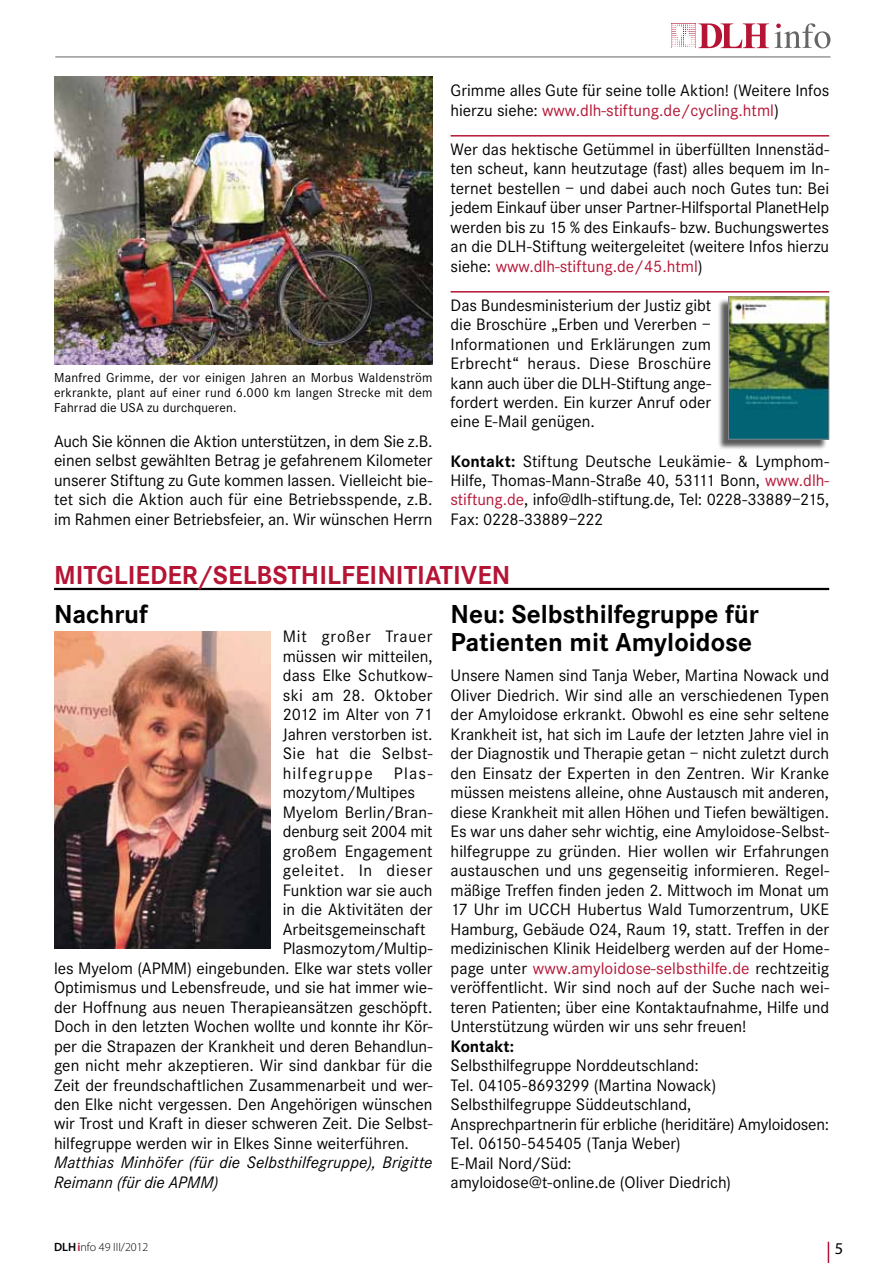
<style>
.page{position:relative;width:893px;height:1263px;background:#fff}
.page>*{position:absolute;margin:0;border:0;box-sizing:border-box;transform-origin:0 0}
.t1{font:700 27px/28.5px "Corporate S";color:#000}
.t2{font:700 27px "Corporate S";color:#b51434}
.t3{font:17.25px/19.5px "Corporate S";color:#000;text-align:justify}
.t4{font:italic 17.25px/19.5px "Corporate S";letter-spacing:.005em;color:#000}
.t5{font:17.25px "Corporate S";letter-spacing:.04em;color:#000}
.t6{font:17.25px "Corporate S";letter-spacing:.025em;color:#000}
.t7{font:17.25px "Corporate S";letter-spacing:.07em;color:#000}
.t8{font:17.25px "Corporate S";letter-spacing:.045em;color:#000}
.t9{font:700 17.25px "Corporate S";letter-spacing:-.005em;color:#000}
.t10{font:16.5px "Myriad Pro";color:#000}
.t11{font:13.5px/15px "Corporate S";letter-spacing:.01em;color:#000;text-align:justify}
.t12{font:300 12px "Myriad Pro";color:#000}
.s1{color:#b51434}
.s2{font-weight:700}
.s3{font-weight:600}
.s4{font-weight:600;color:#b51434}
</style>
<div class="page">
<hr style="left:451px;top:135px;width:378px;height:2px;background:#b51434">
<hr style="left:451px;top:291px;width:378px;height:2px;background:#b51434">
<hr style="left:54px;top:588px;width:775px;height:2px;background:#000">
<img style="left:54px;top:77px;width:379px;height:288px">
<img style="left:54px;top:631px;width:216px;height:317px">
<div style="left:717px;top:298px;width:111px;height:152px;background:#000;opacity:.65"></div>
<img style="left:730px;top:299px;width:97px;height:139px">
<div style="left:728px;top:297px;width:101px;height:143px;border:1px solid #87888a"></div>
<svg style="left:671px;top:23px;width:159px;height:25px"></svg>
<hr style="left:55px;top:57px;width:775px;height:1px;background:#646567">
<svg style="left:828px;top:1242px;width:1px;height:21px"></svg>
<p class="t3" style="left:451px;top:81px;width:380px">Grimme alles Gute für seine tolle Aktion! (Weitere Infos hierzu siehe: <span class="s1">www.dlh-stiftung.de/cycling.html</span>)</p>
<p class="t3" style="left:451px;top:139px;width:380px">Wer das hektische Getümmel in überfüllten Innenstäd&shy;ten scheut, kann heutzutage (fast) alles bequem im In&shy;ternet bestellen – und dabei auch noch Gutes tun: Bei jedem Einkauf über unser Partner-Hilfsportal PlanetHelp werden bis zu 15 % des Einkaufs- bzw. Buchungswertes an die DLH-Stiftung weitergeleitet (weitere Infos hierzu siehe: <span class="s1">www.dlh-stiftung.de/45.html</span>)</p>
<p class="t3" style="left:451px;top:295px;width:262px">Das Bundesministerium der Justiz gibt die Broschüre „Erben und Vererben – Informationen und Erklärungen zum Erbrecht“ heraus. Diese Broschüre kann auch über die DLH-Stiftung ange&shy;fordert werden. Ein kurzer Anruf oder eine E-Mail genügen.</p>
<p class="t3" style="left:451px;top:451px;width:380px"><span class="s2">Kontakt:</span> Stiftung Deutsche Leukämie- &amp; Lymphom-Hilfe, Thomas-Mann-Straße 40, 53111 Bonn, <span class="s1">www.dlh&shy;stiftung.de</span>, info@dlh-stiftung.de, Tel: 0228-33889–215, Fax: 0228-33889–222</p>
<p class="t11" style="left:54px;top:370px;width:380px">Manfred Grimme, der vor einigen Jahren an Morbus Waldenström erkrankte, plant auf einer rund 6.000 km langen Strecke mit dem Fahrrad die USA zu durchqueren.</p>
<p class="t3" style="left:54px;top:432px;width:380px">Auch Sie können die Aktion unterstützen, in dem Sie z.B. einen selbst gewählten Betrag je gefahrenem Kilometer unserer Stiftung zu Gute kommen lassen. Vielleicht bie&shy;tet sich die Aktion auch für eine Betriebsspende, z.B. im Rahmen einer Betriebsfeier, an. Wir wünschen Herrn</p>
<h1 class="t2" style="left:54px;top:559px;width:261px">Mitgli eder/Selbsthilf</h1>
<h1 class="t2" style="left:355px;top:559px;width:157px">einitiativen</h1>
<h1 class="t1" style="left:54px;top:600px;width:96px">Nachruf</h1>
<p class="t8" style="left:283px;top:627px;width:151px">Mit großer Trauer</p>
<p class="t3" style="left:283px;top:646px;width:151px">müssen wir mitteilen,</p>
<p class="t3" style="left:283px;top:666px;width:151px">dass Elke Schutkow-</p>
<p class="t3" style="left:283px;top:685px;width:151px">ski am 28. Oktober</p>
<p class="t3" style="left:283px;top:705px;width:151px">2012 im Alter von 71</p>
<p class="t3" style="left:283px;top:724px;width:151px">Jahren verstorben ist.</p>
<p class="t6" style="left:283px;top:744px;width:151px">Sie hat die Selbst-</p>
<p class="t7" style="left:283px;top:763px;width:151px">hilfegruppe Plas-</p>
<p class="t3" style="left:283px;top:783px;width:134px">mozytom/Multipes</p>
<p class="t3" style="left:283px;top:802px;width:151px">Myelom Berlin/Bran-</p>
<p class="t3" style="left:283px;top:822px;width:151px">denburg seit 2004 mit</p>
<p class="t3" style="left:283px;top:841px;width:151px">großem Engagement</p>
<p class="t5" style="left:283px;top:861px;width:151px">geleitet. In dieser</p>
<p class="t3" style="left:283px;top:880px;width:151px">Funktion war sie auch</p>
<p class="t3" style="left:283px;top:900px;width:151px">in die Aktivitäten der</p>
<p class="t3" style="left:283px;top:919px;width:144px">Arbeitsgemeinschaft</p>
<p class="t3" style="left:283px;top:939px;width:151px">Plasmozytom/Multip-</p>
<p class="t3" style="left:54px;top:958px;width:380px">les Myelom (APMM) eingebunden. Elke war stets voller</p>
<p class="t3" style="left:54px;top:978px;width:380px">Optimismus und Lebensfreude, und sie hat immer wie-</p>
<p class="t3" style="left:54px;top:997px;width:380px">der Hoffnung aus neuen Therapieansätzen geschöpft.</p>
<p class="t3" style="left:54px;top:1017px;width:380px">Doch in den letzten Wochen wollte und konnte ihr Kör-</p>
<p class="t3" style="left:54px;top:1036px;width:380px">per die Strapazen der Krankheit und deren Behandlun-</p>
<p class="t3" style="left:54px;top:1056px;width:380px">gen nicht mehr akzeptieren. Wir sind dankbar für die</p>
<p class="t3" style="left:54px;top:1075px;width:380px">Zeit der freundschaftlichen Zusammenarbeit und wer-</p>
<p class="t3" style="left:54px;top:1095px;width:380px">den Elke nicht vergessen. Den Angehörigen wünschen</p>
<p class="t3" style="left:54px;top:1114px;width:380px">wir Trost und Kraft in dieser schweren Zeit. Die Selbst-</p>
<p class="t3" style="left:54px;top:1134px;width:357px">hilfegruppe werden wir in Elkes Sinne weiterführen.</p>
<p class="t4" style="left:54px;top:1153px;width:380px">Matthias Minhöfer (für die Selbsthilfegruppe), Brigitte<br>Reimann (für die APMM)</p>
<h1 class="t1" style="left:451px;top:600px;width:310px">Neu: Selbsthilfegruppe für<br>Patienten mit Amyloidose</h1>
<p class="t3" style="left:451px;top:666px;width:380px">Unsere Namen sind Tanja Weber, Martina Nowack und Oliver Diedrich. Wir sind alle an verschiedenen Typen der Amyloidose erkrankt. Obwohl es eine sehr seltene Krankheit ist, hat sich im Laufe der letzten Jahre viel in der Diagnostik und Therapie getan – nicht zuletzt durch den Einsatz der Experten in den Zentren. Wir Kranke müssen meistens alleine, ohne Austausch mit anderen, diese Krankheit mit allen Höhen und Tiefen bewältigen.<br>Es war uns daher sehr wichtig, eine Amyloidose-Selbst&shy;hilfegruppe zu gründen. Hier wollen wir Erfahrungen austauschen und uns gegenseitig informieren. Regel&shy;mäßige Treffen finden jeden 2. Mittwoch im Monat um 17 Uhr im UCCH Hubertus Wald Tumorzentrum, UKE Hamburg, Gebäude O24, Raum 19, statt. Treffen in der medizinischen Klinik Heidelberg werden auf der Home&shy;page unter <span class="s1">www.amyloidose-selbsthilfe.de</span> rechtzeitig veröffentlicht. Wir sind noch auf der Suche nach wei&shy;teren Patienten; über eine Kontaktaufnahme, Hilfe und Unterstützung würden wir uns sehr freuen!</p>
<p class="t9" style="left:451px;top:1036px;width:65px">Kontakt:</p>
<p class="t3" style="left:451px;top:1056px;width:380px;text-align:left">Selbsthilfegruppe Norddeutschland:<br>Tel. 04105-8693299 (Martina Nowack)<br>Selbsthilfegruppe Süddeutschland,<br>Ansprechpartnerin für erbliche (heriditäre) Amyloidosen:<br>Tel. 06150-545405 (Tanja Weber)<br>E-Mail Nord/Süd:<br>amyloidose@t-online.de (Oliver Diedrich)</p>
<p class="t12" style="left:54px;top:1239px;width:96px"><span class="s3">DLH</span><span class="s4">i</span>nfo 49 III/2012</p>
<p class="t10" style="left:835px;top:1238px;width:10px">5</p>
</div>
